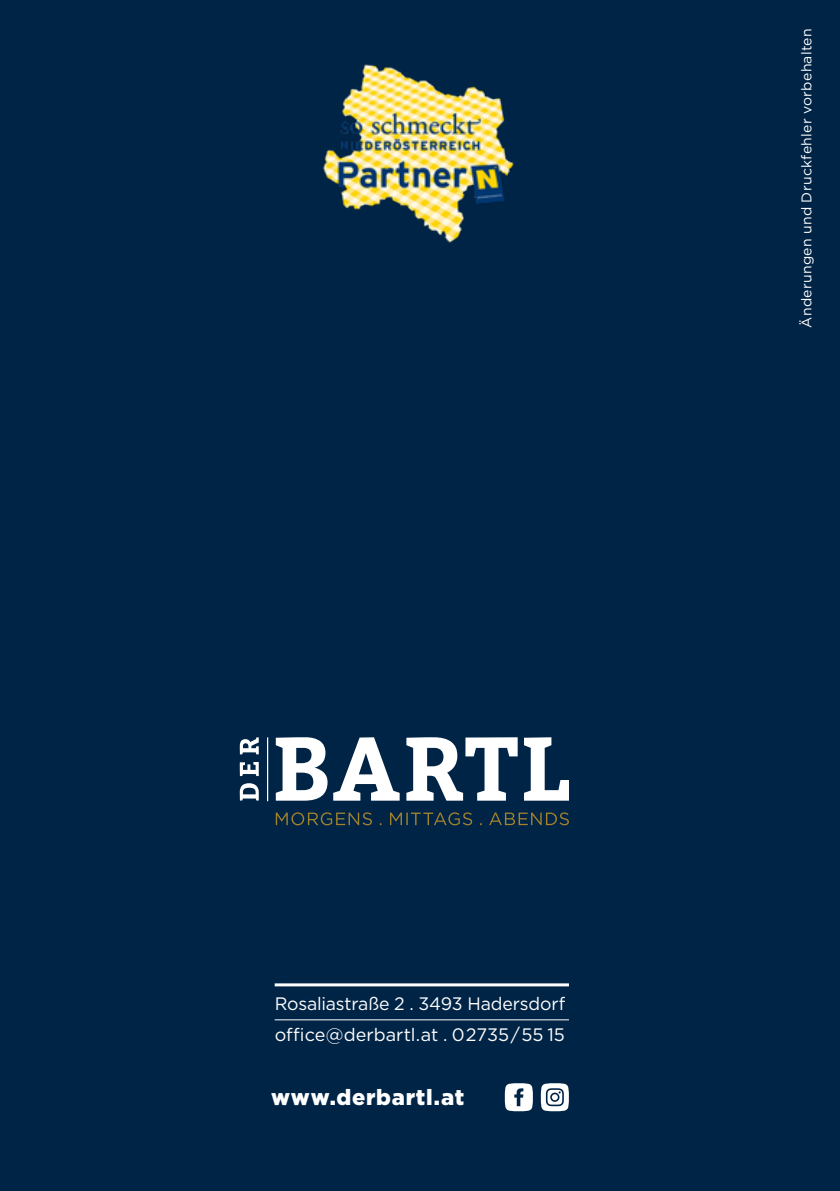
<style>
.page{position:relative;width:840px;height:1191px;background:#fff}
.page>*{position:absolute;margin:0;border:0;box-sizing:border-box;transform-origin:0 0}
.t1{font:900 22px "Gotham";letter-spacing:.035em;color:#fff}
.t2{font:18px/31.6px "Gotham";letter-spacing:-.005em;color:#fff}
.t3{font:14px "Gotham";letter-spacing:.025em;color:#fff}
</style>
<div class="page">
<div style="left:0;top:0;width:839px;height:1191px;background:#002446"></div>
<img style="left:323px;top:64px;width:191px;height:179px">
<hr style="left:274px;top:983px;width:294px;height:3px;background:#fff">
<hr style="left:274px;top:1019px;width:294px;height:1px;background:#fff">
<svg style="left:540px;top:1083px;width:29px;height:28px"></svg>
<svg style="left:504px;top:1083px;width:29px;height:28px"></svg>
<svg style="left:275px;top:812px;width:293px;height:13px"></svg>
<svg style="left:240px;top:737px;width:18px;height:63px"></svg>
<hr style="left:267px;top:737px;width:1px;height:64px;background:#fff">
<svg style="left:275px;top:737px;width:293px;height:63px"></svg>
<p class="t3" style="left:798px;top:328px;width:301px;rotate:-90deg">Änderungen und Druckfehler vorbehalten</p>
<p class="t2" style="left:274px;top:987px;width:292px">Rosaliastraße 2 . 3493 Hadersdorf office@derbartl.at . 02735/55 15</p>
<p class="t1" style="left:271px;top:1084px;width:195px">www.derbartl.at</p>
</div>
